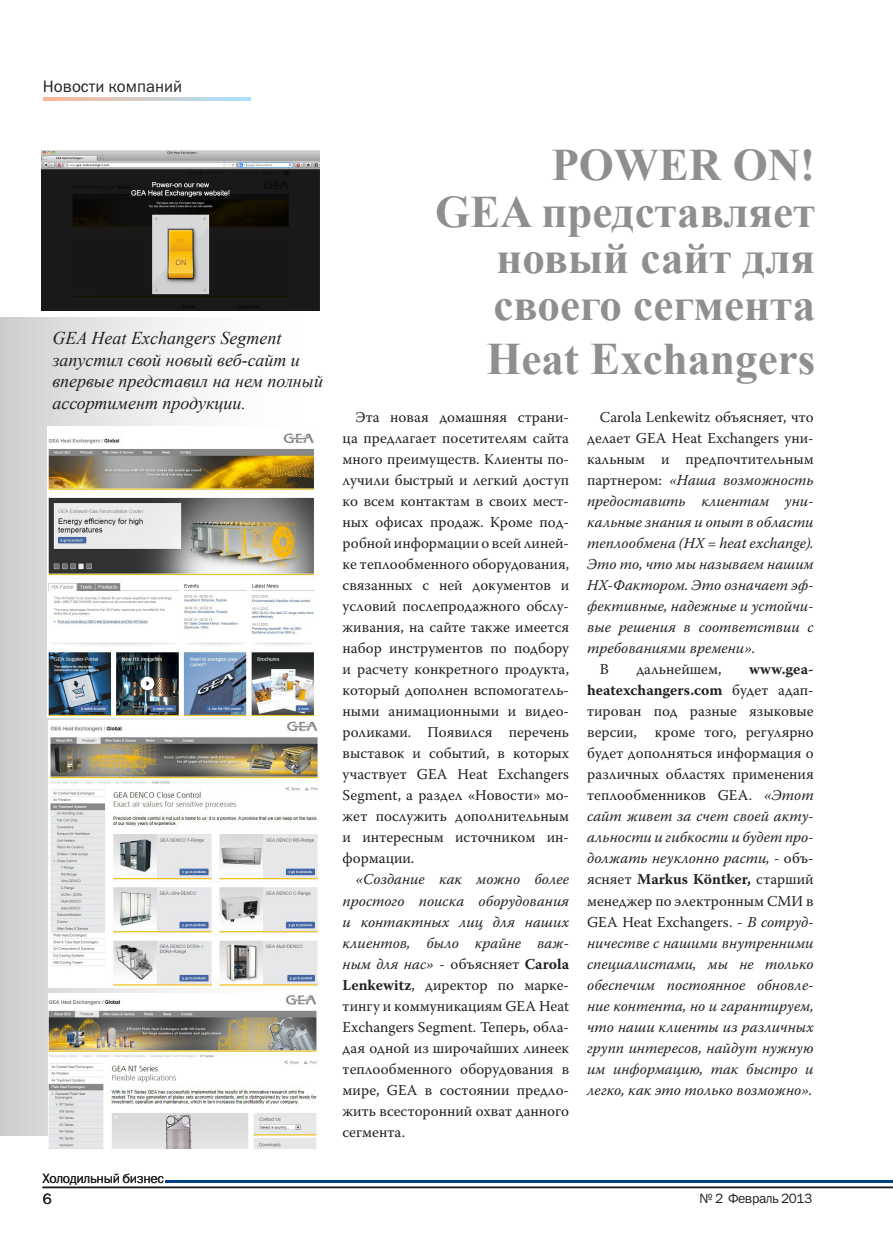
<style>
.page{position:relative;width:893px;height:1234px;background:#fff}
.page>*{position:absolute;margin:0;border:0;box-sizing:border-box;transform-origin:0 0}
.Обычный{font:700 45px/46.5px "Times New Roman";color:#8f8f92;text-align:justify}
.Базовый{font:italic 18px/21.6px "Times New Roman";color:#231f20}
.t1{font:16.5px "Franklin Gothic Book C";color:#231f20}
.А_основной_текст{font:15px/21px "Warnock Pro";color:#231f20;text-align:justify}
.А_основной_текст-2{font:italic 15px/21px "Warnock Pro";color:#231f20;text-align:justify}
.t2{font:15px "Franklin Gothic Book C";color:#231f20}
.t3{font:13.5px "Franklin Gothic Book C";letter-spacing:-.025em;color:#231f20}
.s1{font-style:italic}
.s2{font-weight:700}
.s3{font-style:normal}
.s4{font-weight:700;font-style:normal}
</style>
<div class="page">
<hr style="left:43px;top:1186px;width:850px;height:1px;background:#231f20">
<hr style="left:166px;top:1179px;width:727px;height:3px;background:#024284">
<svg style="left:43px;top:97px;width:207px;height:3px"></svg>
<div style="left:0;top:317px;width:336px;height:818px;background:linear-gradient(to right,#d4d5d7,#fff)"></div>
<img style="left:41px;top:151px;width:279px;height:159px">
<img style="left:48px;top:426px;width:268px;height:291px">
<img style="left:49px;top:720px;width:270px;height:267px">
<img style="left:49px;top:993px;width:270px;height:155px">
<p class="t1" style="left:43px;top:77px;width:141px">Новости компаний</p>
<p class="Базовый" style="left:52px;top:326px;width:272px">GEA Heat Exchangers Segment запустил свой новый веб-сайт и впервые представил на нем полный ассортимент продукции.</p>
<p class="t3" style="left:43px;top:1170px;width:123px">Холодильный бизнес</p>
<p class="Обычный" style="left:551px;top:141px;width:265px">POWER ON!</p>
<p class="Обычный" style="left:494px;top:187px;width:323px;text-indent:-58px">GEA представляет новый сайт для своего сегмента</p>
<p class="Обычный" style="left:486px;top:334px;width:330px">Heat Exchangers</p>
<p class="А_основной_текст" style="left:343px;top:406px;width:228px;text-indent:13px">Эта новая домашняя страни&shy;ца предлагает посетителям сайта много преимуществ. Клиенты по&shy;лучили быстрый и легкий доступ ко всем контактам в своих мест&shy;ных офисах продаж. Кроме под&shy;робной информации о всей линей&shy;ке теплообменного оборудования, связанных с ней документов и условий послепродажного обслу&shy;живания, на сайте также имеется набор инструментов по подбору и расчету конкретного продукта, который дополнен вспомогатель&shy;ными анимационными и видео&shy;роликами. Появился перечень выставок и событий, в которых участвует GEA Heat Exchangers Segment, а раздел «Новости» мо&shy;жет послужить дополнительным и интересным источником ин&shy;формации.</p>
<p class="А_основной_текст" style="left:343px;top:868px;width:228px;text-indent:13px"><span class="s1">«Создание как можно более простого поиска оборудования и контактных лиц для наших клиентов, было крайне важ&shy;ным для нас»</span> - объясняет <span class="s2">Carola Lenkewitz</span>, директор по марке&shy;тингу и коммуникациям GEA Heat Exchangers Segment. Теперь, обла&shy;дая одной из широчайших линеек теплообменного оборудования в мире, GEA в состоянии предло&shy;жить всесторонний охват данного сегмента.</p>
<p class="А_основной_текст-2" style="left:587px;top:406px;width:228px;text-indent:13px"><span class="s3">Carola Lenkewitz объясняет, что делает GEA Heat Exchangers уни&shy;кальным и предпочтительным партнером:</span> «Наша возможность предоставить клиентам уни&shy;кальные знания и опыт в области теплообмена (HX = heat exchange).<br>Это то, что мы называем нашим HX-Фактором. Это означает эф&shy;фективные, надежные и устойчи&shy;вые решения в соответствии с требованиями времени».</p>
<p class="А_основной_текст" style="left:600px;top:658px;width:11px">В</p>
<p class="А_основной_текст" style="left:636px;top:658px;width:87px">дальнейшем,</p>
<p class="А_основной_текст-2" style="left:587px;top:658px;width:228px;text-indent:162px"><span class="s4">www.gea&shy;heatexchangers.com</span> <span class="s3">будет адап&shy;тирован под разные языковые версии, кроме того, регулярно будет дополняться информация о различных областях применения теплообменников GEA.</span> «Этот сайт живет за счет своей акту&shy;альности и гибкости и будет про&shy;должать неуклонно расти, <span class="s3">- объ&shy;ясняет</span> <span class="s4">Markus Köntker,</span> <span class="s3">старший менеджер по электронным СМИ в GEA Heat Exchangers. -</span> В сотруд&shy;ничестве с нашими внутренними специалистами, мы не только обеспечим постоянное обновле&shy;ние контента, но и гарантируем, что наши клиенты из различных групп интересов, найдут нужную им информацию, так быстро и легко, как это только возможно».</p>
<p class="t2" style="left:43px;top:1190px;width:10px">6</p>
<p class="t3" style="left:699px;top:1190px;width:114px">№ 2 Февраль 2013</p>
</div>
